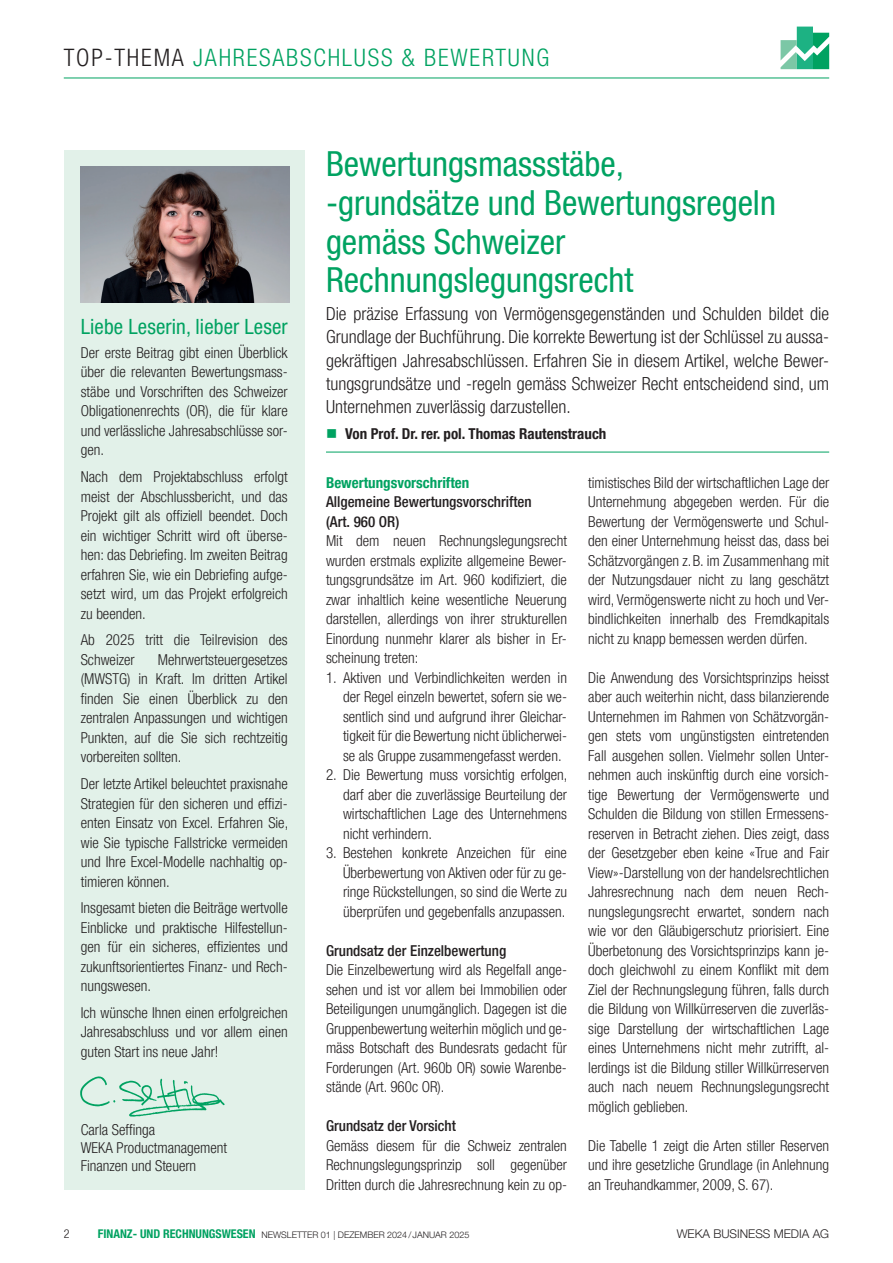
<style>
.page{position:relative;width:893px;height:1263px;background:#fff}
.page>*{position:absolute;margin:0;border:0;box-sizing:border-box;transform-origin:0 0}
.t1{font:condensed 34.5px/39px "Helvetica Neue LT Pro";color:#00a261}
.t2{font:300 condensed 24px "Helvetica Neue LT Pro";letter-spacing:.075em;color:#00a261}
.t3{font:condensed 21px "Helvetica Neue LT Pro";letter-spacing:.005em;color:#00a261}
.t4{font:300 condensed 18px/23.2px "Helvetica Neue LT Pro";color:#231f20;text-align:justify}
.t5{font:300 condensed 15px/19.5px "Helvetica Neue LT Pro";color:#231f20;text-align:justify}
.t6{font:500 condensed 15px/19.5px "Helvetica Neue LT Pro";color:#231f20}
.t7{font:700 condensed 15px "Helvetica Neue LT Pro";color:#231f20}
.t8{font:700 condensed 15px "Helvetica Neue LT Pro";color:#00a261}
.t9{font:300 12px "Helvetica Neue LT Pro";color:#231f20}
.t10{font:300 condensed 12px "Helvetica Neue LT Pro";color:#231f20}
.t11{font:300 9px "Helvetica Neue LT Pro";color:#231f20}
.s1{color:#231f20}
.s2{font-weight:700;font-stretch:condensed;font-size:12px;color:#00a261}
</style>
<div class="page">
<hr style="left:64px;top:78px;width:765px;height:1px;background:#00a261">
<svg style="left:781px;top:27px;width:48px;height:42px"></svg>
<hr style="left:326px;top:452px;width:503px;height:1px;background:#00a261">
<div style="left:64px;top:150px;width:241px;height:1040px;background:#e2f1e9"></div>
<img style="left:81px;top:167px;width:208px;height:136px">
<img style="left:81px;top:1076px;width:144px;height:40px">
<h2 class="t2" style="left:64px;top:44px;width:487px"><span class="s1">TOP-THEMA</span> JAHRESABSCHLUSS &amp; BEWERTUNG</h2>
<h3 class="t3" style="left:81px;top:314px;width:208px">Liebe Leserin, lieber Leser</h3>
<p class="t5" style="left:81px;top:343px;width:208px">Der erste Beitrag gibt einen Überblick über die relevanten Bewertungsmass&shy;stäbe und Vorschriften des Schweizer Obligationenrechts (OR), die für klare und verlässliche Jahresabschlüsse sor&shy;gen.</p>
<p class="t5" style="left:81px;top:467px;width:208px">Nach dem Projektabschluss erfolgt meist der Abschlussbericht, und das Projekt gilt als offiziell beendet. Doch ein wichtiger Schritt wird oft überse&shy;hen: das Debriefing. Im zweiten Beitrag erfahren Sie, wie ein Debriefing aufge&shy;setzt wird, um das Projekt erfolgreich zu beenden.</p>
<p class="t5" style="left:81px;top:630px;width:208px">Ab 2025 tritt die Teilrevision des<br>Schweizer</p>
<p class="t5" style="left:81px;top:649px;width:208px;text-indent:77px">Mehrwertsteuergesetzes (MWSTG) in Kraft. Im dritten Artikel finden Sie einen Überblick zu den zentralen Anpassungen und wichtigen Punkten, auf die Sie sich rechtzeitig vorbereiten sollten.</p>
<p class="t5" style="left:81px;top:774px;width:209px">Der letzte Artikel beleuchtet praxisnahe Strategien für den sicheren und effizi&shy;enten Einsatz von Excel. Erfahren Sie, wie Sie typische Fallstricke vermeiden und Ihre Excel-Modelle nachhaltig op&shy;timieren können.</p>
<p class="t5" style="left:81px;top:898px;width:208px">Insgesamt bieten die Beiträge wertvolle Einblicke und praktische Hilfestellun&shy;gen für ein sicheres, effizientes und zukunftsorientiertes Finanz- und Rech&shy;nungswesen.</p>
<p class="t5" style="left:81px;top:1003px;width:208px">Ich wünsche Ihnen einen erfolgreichen Jahresabschluss und vor allem einen guten Start ins neue Jahr!</p>
<p class="t5" style="left:81px;top:1120px;width:148px;line-height:18px;text-align:left">Carla Seffinga<br>WEKA Productmanagement<br>Finanzen und Steuern</p>
<h1 class="t1" style="left:326px;top:143px;width:451px">Bewertungsmassstäbe, -grundsätze und Bewertungsregeln gemäss Schweizer<br>Rechnungslegungsrecht</h1>
<p class="t4" style="left:326px;top:302px;width:505px">Die präzise Erfassung von Vermögensgegenständen und Schulden bildet die Grundlage der Buchführung. Die korrekte Bewertung ist der Schlüssel zu aussa&shy;gekräftigen Jahresabschlüssen. Erfahren Sie in diesem Artikel, welche Bewer&shy;tungsgrundsätze und -regeln gemäss Schweizer Recht entscheidend sind, um Unternehmen zuverlässig darzustellen.</p>
<p class="t7" style="left:345px;top:425px;width:263px">Von Prof. Dr. rer. pol. Thomas Rautenstrauch</p>
<p class="t8" style="left:326px;top:473px;width:145px">Bewertungsvorschriften</p>
<p class="t6" style="left:326px;top:492px;width:207px">Allgemeine Bewertungsvorschriften (Art. 960 OR)</p>
<p class="t5" style="left:326px;top:531px;width:242px">Mit dem neuen Rechnungslegungsrecht wurden erstmals explizite allgemeine Bewer&shy;tungsgrundsätze im Art. 960 kodifiziert, die zwar inhaltlich keine wesentliche Neuerung darstellen, allerdings von ihrer strukturellen Einordung nunmehr klarer als bisher in Er&shy;scheinung treten:</p>
<p class="t5" style="left:343px;top:667px;width:225px;text-indent:-17px">1. Aktiven und Verbindlichkeiten werden in der Regel einzeln bewertet, sofern sie we&shy;sentlich sind und aufgrund ihrer Gleichar&shy;tigkeit für die Bewertung nicht üblicherwei&shy;se als Gruppe zusammengefasst werden.</p>
<p class="t5" style="left:343px;top:765px;width:226px;text-indent:-17px">2. Die Bewertung muss vorsichtig erfolgen, darf aber die zuverlässige Beurteilung der wirtschaftlichen Lage des Unternehmens nicht verhindern.</p>
<p class="t5" style="left:343px;top:843px;width:225px;text-indent:-17px">3. Bestehen konkrete Anzeichen für eine Überbewertung von Aktiven oder für zu ge&shy;ringe Rückstellungen, so sind die Werte zu überprüfen und gegebenfalls anzupassen.</p>
<p class="t6" style="left:326px;top:940px;width:182px">Grundsatz der Einzelbewertung</p>
<p class="t5" style="left:326px;top:960px;width:242px">Die Einzelbewertung wird als Regelfall ange&shy;sehen und ist vor allem bei Immobilien oder Beteiligungen unumgänglich. Dagegen ist die Gruppenbewertung weiterhin möglich und ge&shy;mäss Botschaft des Bundesrats gedacht für Forderungen (Art. 960b OR) sowie Warenbe&shy;stände (Art. 960c OR).</p>
<p class="t6" style="left:326px;top:1116px;width:131px">Grundsatz der Vorsicht</p>
<p class="t5" style="left:326px;top:1135px;width:242px">Gemäss diesem für die Schweiz zentralen Rechnungslegungsprinzip soll gegenüber Dritten durch die Jahresrechnung kein zu op-</p>
<p class="t5" style="left:588px;top:472px;width:242px">timistisches Bild der wirtschaftlichen Lage der Unternehmung abgegeben werden. Für die Bewertung der Vermögenswerte und Schul&shy;den einer Unternehmung heisst das, dass bei Schätzvorgängen z.B. im Zusammenhang mit der Nutzungsdauer nicht zu lang geschätzt wird, Vermögenswerte nicht zu hoch und Ver&shy;bindlichkeiten innerhalb des Fremdkapitals nicht zu knapp bemessen werden dürfen.</p>
<p class="t5" style="left:588px;top:667px;width:242px">Die Anwendung des Vorsichtsprinzips heisst aber auch weiterhin nicht, dass bilanzierende Unternehmen im Rahmen von Schätzvorgän&shy;gen stets vom ungünstigsten eintretenden Fall ausgehen sollen. Vielmehr sollen Unter&shy;nehmen auch inskünftig durch eine vorsich&shy;tige Bewertung der Vermögenswerte und Schulden die Bildung von stillen Ermessens&shy;reserven in Betracht ziehen. Dies zeigt, dass der Gesetzgeber eben keine «True and Fair View»-Darstellung von der handelsrechtlichen Jahresrechnung nach dem neuen Rech&shy;nungslegungsrecht erwartet, sondern nach wie vor den Gläubigerschutz priorisiert. Eine Überbetonung des Vorsichtsprinzips kann je&shy;doch gleichwohl zu einem Konflikt mit dem Ziel der Rechnungslegung führen, falls durch die Bildung von Willkürreserven die zuverläs&shy;sige Darstellung der wirtschaftlichen Lage eines Unternehmens nicht mehr zutrifft, al&shy;lerdings ist die Bildung stiller Willkürreserven auch nach neuem Rechnungslegungsrecht möglich geblieben.</p>
<p class="t5" style="left:588px;top:1135px;width:242px">Die Tabelle 1 zeigt die Arten stiller Reserven und ihre gesetzliche Grundlage (in Anlehnung an Treuhandkammer, 2009, S. 67).</p>
<p class="t10" style="left:64px;top:1226px;width:7px">2</p>
<p class="t11" style="left:98px;top:1229px;width:373px"><span class="s2">FINANZ- UND RECHNUNGSWESEN</span> NEWSLETTER 01 | DEZEMBER 2024/ JANUAR 2025</p>
<p class="t9" style="left:677px;top:1226px;width:154px">WEKA BUSINESS MEDIA AG</p>
</div>
